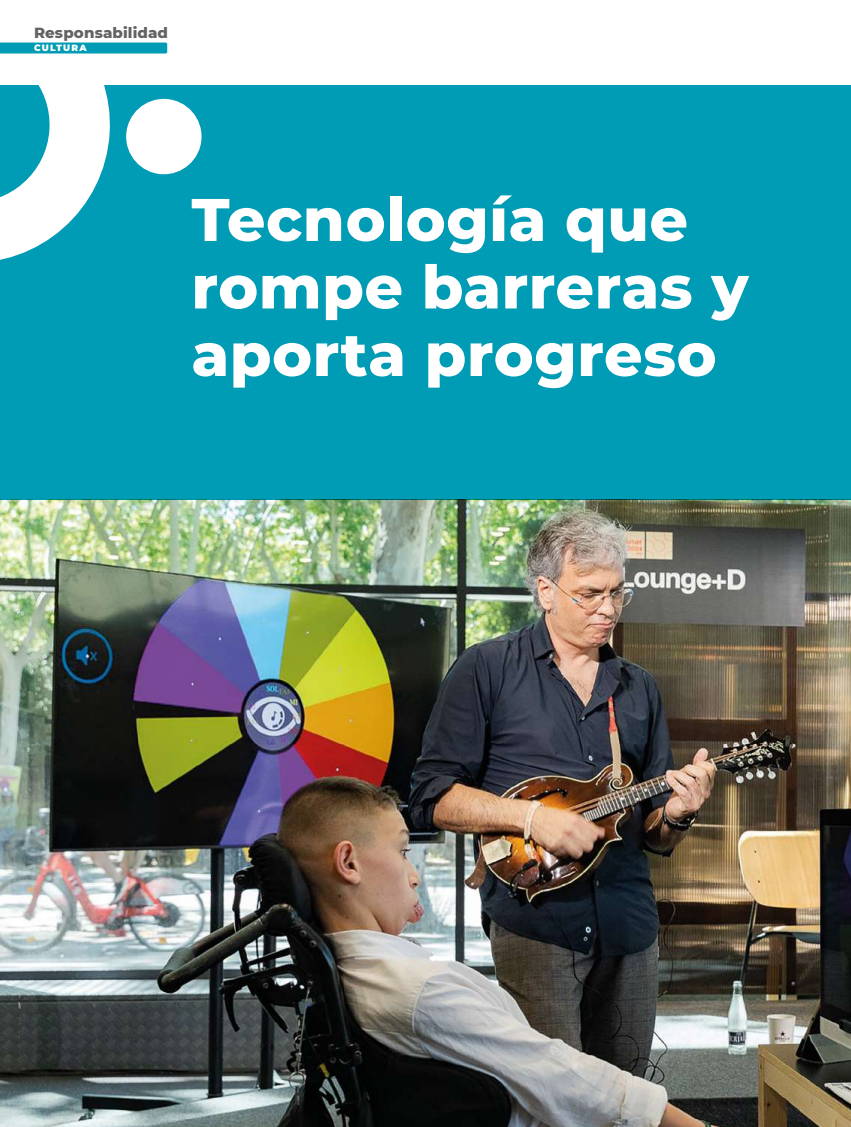
<style>
.page{position:relative;width:851px;height:1127px;background:#fff}
.page>*{position:absolute;margin:0;border:0;box-sizing:border-box;transform-origin:0 0}
.t1{font:800 60px/67.5px "Montserrat";letter-spacing:.01em;color:#fff}
.t2{font:800 15px "Montserrat";letter-spacing:.01em;color:#646363}
.t3{font:900 9px "Montserrat";letter-spacing:.13em;color:#fff}
</style>
<div class="page">
<div style="left:0;top:43px;width:167px;height:10px;background:#009bb4"></div>
<img style="left:0;top:500px;width:850px;height:627px">
<div style="left:0;top:85px;width:850px;height:415px;background:#009bb4"></div>
<svg style="left:126px;top:98px;width:76px;height:77px"></svg>
<svg style="left:0;top:85px;width:110px;height:175px"></svg>
<p class="t2" style="left:34px;top:22px;width:135px">Responsabilidad</p>
<p class="t3" style="left:34px;top:41px;width:54px">CULTURA</p>
<p class="t1" style="left:191px;top:183px;width:558px">Tecnología que rompe barreras y aporta progreso</p>
</div>
